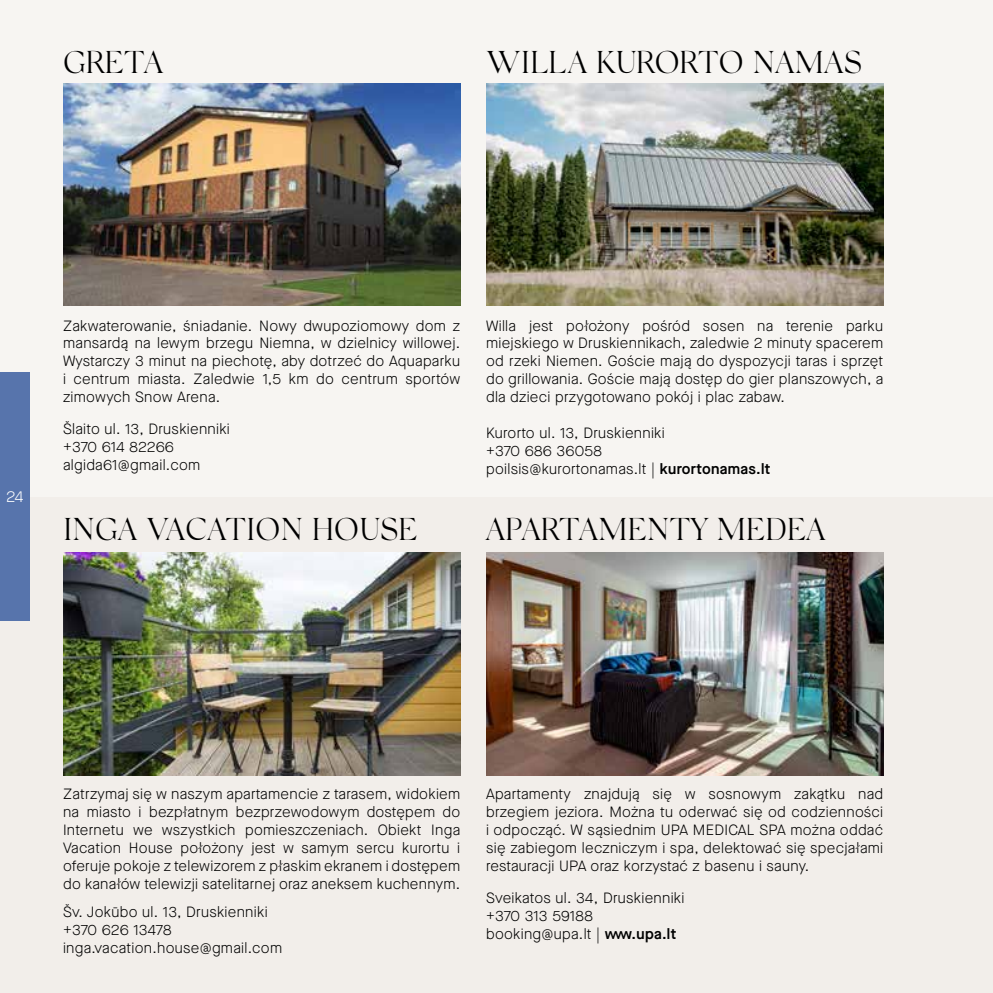
<style>
.page{position:relative;width:993px;height:993px;background:#fff}
.page>*{position:absolute;margin:0;border:0;box-sizing:border-box;transform-origin:0 0}
.t1{font:300 31.5px "Silk Serif";color:#000}
.t2{font:300 15.75px "Maison Neue";color:#fff}
.t3{font:300 14.88px/17.8px "Maison Neue";letter-spacing:.02em;color:#000;text-align:justify}
.s1{font-weight:600}
</style>
<div class="page">
<div style="left:0;top:0;width:992px;height:992px;background:#f7f5f2"></div>
<div style="left:0;top:497px;width:992px;height:495px;background:#f2eeea"></div>
<img style="left:486px;top:552px;width:396px;height:223px">
<img style="left:63px;top:552px;width:397px;height:223px">
<img style="left:486px;top:83px;width:396px;height:223px">
<img style="left:63px;top:83px;width:397px;height:223px">
<div style="left:0;top:372px;width:30px;height:248px;background:#5774ac"></div>
<h1 class="t1" style="left:63px;top:43px;width:102px">GRETA</h1>
<h1 class="t1" style="left:486px;top:43px;width:377px">WILLA KURORTO NAMAS</h1>
<p class="t2" style="left:6px;top:486px;width:19px">24</p>
<p class="t3" style="left:63px;top:316px;width:398px">Zakwaterowanie, śniadanie. Nowy dwupoziomowy dom z mansardą na lewym brzegu Niemna, w dzielnicy willowej.<br>Wystarczy 3 minut na piechotę, aby dotrzeć do Aquaparku i centrum miasta. Zaledwie 1,5 km do centrum sportów zimowych Snow Arena.</p>
<p class="t3" style="left:63px;top:419px;width:168px;text-align:left">Šlaito ul. 13, Druskienniki +370 614 82266 algida61@gmail.com</p>
<p class="t3" style="left:486px;top:316px;width:398px">Willa jest położony pośród sosen na terenie parku miejskiego w Druskiennikach, zaledwie 2 minuty spacerem od rzeki Niemen. Goście mają do dyspozycji taras i sprzęt do grillowania. Goście mają dostęp do gier planszowych, a dla dzieci przygotowano pokój i plac zabaw.</p>
<p class="t3" style="left:486px;top:423px;width:286px;text-align:left">Kurorto ul. 13, Druskienniki<br>+370 686 36058<br>poilsis@kurortonamas.lt | <span class="s1">kurortonamas.lt</span></p>
<h1 class="t1" style="left:63px;top:511px;width:356px">INGA VACATION HOUSE</h1>
<h1 class="t1" style="left:486px;top:511px;width:341px">APARTAMENTY MEDEA</h1>
<p class="t3" style="left:63px;top:785px;width:398px">Zatrzymaj się w naszym apartamencie z tarasem, widokiem na miasto i bezpłatnym bezprzewodowym dostępem do Internetu we wszystkich pomieszczeniach. Obiekt Inga Vacation House położony jest w samym sercu kurortu i oferuje pokoje z telewizorem z płaskim ekranem i dostępem do kanałów telewizji satelitarnej oraz aneksem kuchennym.</p>
<p class="t3" style="left:63px;top:902px;width:220px;text-align:left">Šv. Jokūbo ul. 13, Druskienniki +370 626 13478 inga.vacation.house@gmail.com</p>
<p class="t3" style="left:486px;top:785px;width:398px">Apartamenty znajdują się w sosnowym zakątku nad brzegiem jeziora. Można tu oderwać się od codzienności i odpocząć. W sąsiednim UPA MEDICAL SPA można oddać się zabiegom leczniczym i spa, delektować się specjałami restauracji UPA oraz korzystać z basenu i sauny.</p>
<p class="t3" style="left:486px;top:888px;width:200px;text-align:left">Sveikatos ul. 34, Druskienniki +370 313 59188 booking@upa.lt | <span class="s1">www.upa.lt</span></p>
</div>
